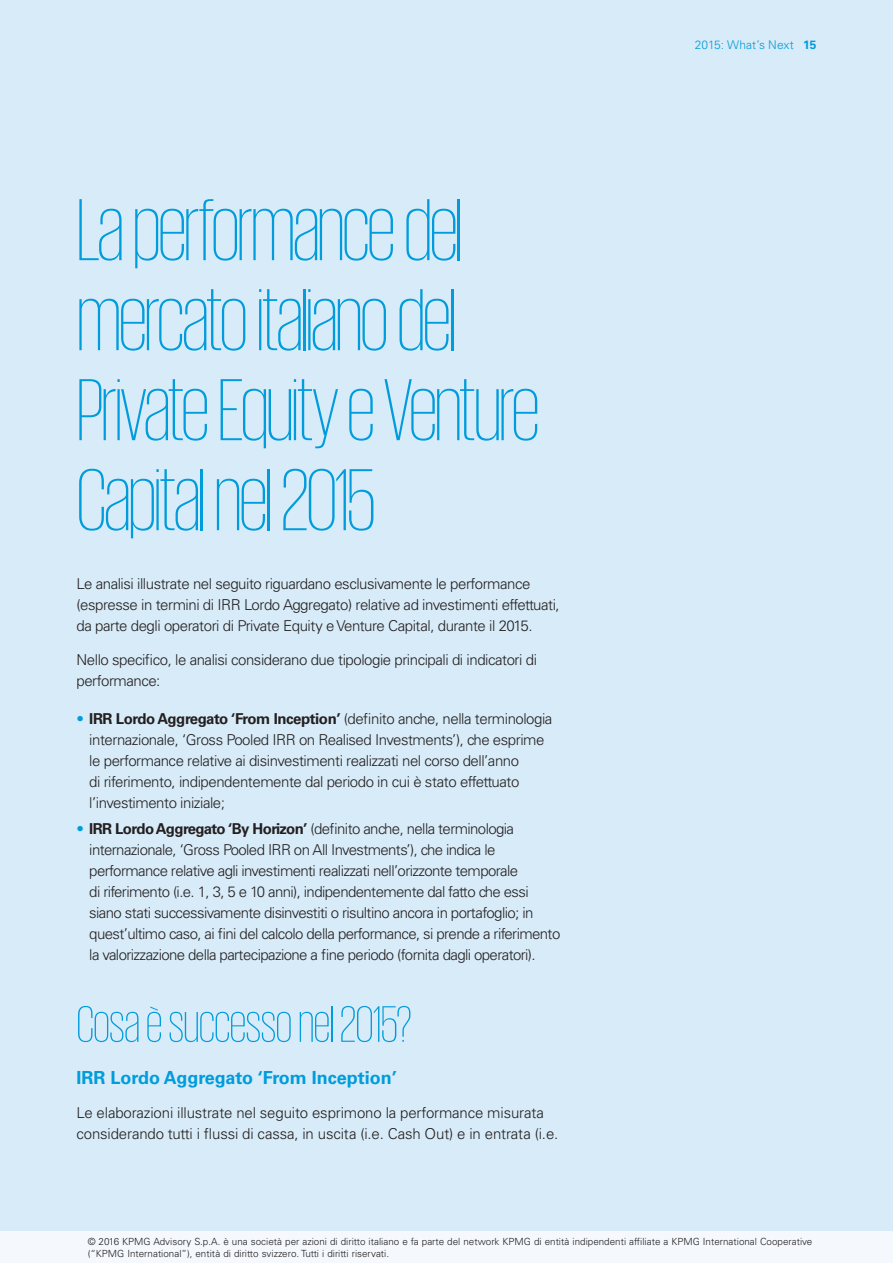
<style>
.page{position:relative;width:893px;height:1263px;background:#d8ebf8}
.page>*{position:absolute;margin:0;border:0;box-sizing:border-box;transform-origin:0 0}
.t1{font:200 90px/90px "KPMG";letter-spacing:-.03em;color:#009cdc}
.t2{font:200 52.5px "KPMG";letter-spacing:-.015em;color:#009cdc}
.t3{font:700 18px "Univers LT Std";color:#009cdc}
.t4{font:300 15px/21px "Univers LT Std";letter-spacing:-.03em;color:#231f20}
.t5{font:300 15px/21px "Univers LT Std";letter-spacing:-.01em;color:#231f20}
.t6{font:300 12px "Univers LT Std";color:#009cdc}
.t7{font:300 9.9px/12.1px "Univers LT Std";color:#231f20}
.s1{color:#009cdc}
.s2{font-weight:700}
</style>
<div class="page">
<div style="left:0;top:1231px;width:893px;height:32px;background:#f5f9fd"></div>
<h1 class="t1" style="left:77px;top:183px;width:465px">La performance del mercato italiano del<br>Private Equity e Venture<br>Capital nel 2015</h1>
<p class="t4" style="left:77px;top:574px;width:485px">Le analisi illustrate nel seguito riguardano esclusivamente le performance (espresse in termini di IRR Lordo Aggregato) relative ad investimenti effettuati, da parte degli operatori di Private Equity e Venture Capital, durante il 2015.</p>
<p class="t4" style="left:77px;top:649px;width:462px">Nello specifico, le analisi considerano due tipologie principali di indicatori di performance:</p>
<p class="t4" style="left:89px;top:708px;width:465px;text-indent:-13px"><span class="s1">•</span> <span class="s2">IRR Lordo Aggregato ‘From Inception’</span> (definito anche, nella terminologia internazionale, ‘Gross Pooled IRR on Realised Investments’), che esprime le performance relative ai disinvestimenti realizzati nel corso dell’anno<br>di riferimento, indipendentemente dal periodo in cui è stato effettuato l’investimento iniziale;</p>
<p class="t4" style="left:89px;top:818px;width:473px;text-indent:-13px"><span class="s1">•</span> <span class="s2">IRR Lordo Aggregato ‘By Horizon’</span> (definito anche, nella terminologia internazionale, ‘Gross Pooled IRR on All Investments’), che indica le performance relative agli investimenti realizzati nell’orizzonte temporale<br>di riferimento (i.e. 1, 3, 5 e 10 anni), indipendentemente dal fatto che essi siano stati successivamente disinvestiti o risultino ancora in portafoglio; in quest’ultimo caso, ai fini del calcolo della performance, si prende a riferimento la valorizzazione della partecipazione a fine periodo (fornita dagli operatori).</p>
<h2 class="t2" style="left:77px;top:999px;width:337px">Cosa è successo nel 2015?</h2>
<p class="t3" style="left:77px;top:1067px;width:322px">IRR Lordo Aggregato ‘From Inception’</p>
<p class="t5" style="left:77px;top:1102px;width:483px">Le elaborazioni illustrate nel seguito esprimono la performance misurata considerando tutti i flussi di cassa, in uscita (i.e. Cash Out) e in entrata (i.e.</p>
<p class="t6" style="left:695px;top:37px;width:123px">2015: What’s Next <span class="s2">15</span></p>
<p class="t7" style="left:88px;top:1235px;width:726px">© 2016 KPMG Advisory S.p.A. è una società per azioni di diritto italiano e fa parte del network KPMG di entità indipendenti affiliate a KPMG International Cooperative (“KPMG International”), entità di diritto svizzero. Tutti i diritti riservati.</p>
</div>
